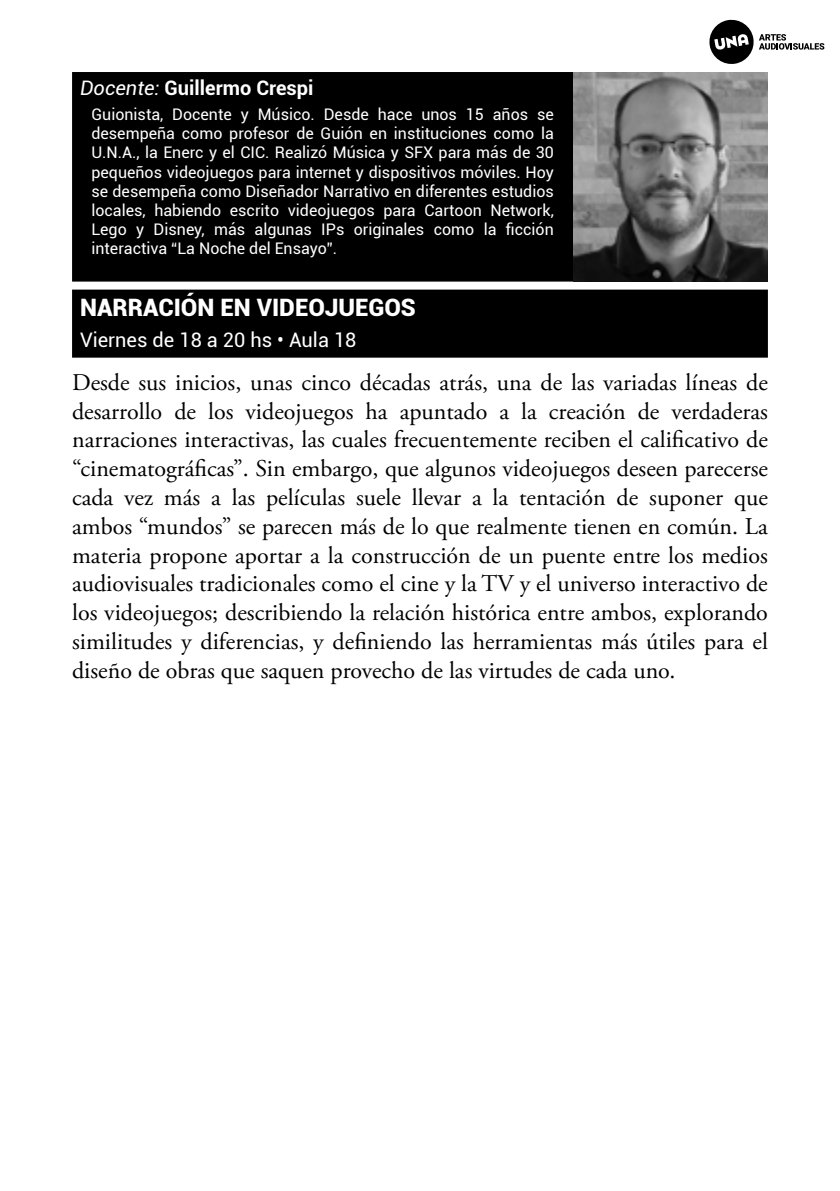
<style>
.page{position:relative;width:840px;height:1191px;background:#fff}
.page>*{position:absolute;margin:0;border:0;box-sizing:border-box;transform-origin:0 0}
.t1{font:24px/28.8px "Adobe Garamond Pro";color:#000;text-align:justify}
.t2{font:900 24px "Roboto";color:#fff}
.t3{font:700 20px "Roboto";color:#fff}
.t4{font:20px "Roboto";color:#fff}
.t5{font:16px/19.2px "Roboto";color:#fff;text-align:justify}
.s1{font-weight:400;font-style:italic}
</style>
<div class="page">
<svg style="left:709px;top:19px;width:114px;height:45px"></svg>
<div style="left:72px;top:72px;width:501px;height:209px;background:#000"></div>
<img style="left:573px;top:72px;width:194px;height:209px">
<div style="left:72px;top:289px;width:695px;height:69px;background:#000"></div>
<p class="t3" style="left:80px;top:74px;width:235px"><span class="s1">Docente:</span> Guillermo Crespi</p>
<p class="t5" style="left:91px;top:104px;width:463px">Guionista, Docente y Músico. Desde hace unos 15 años se desempeña como profesor de Guión en instituciones como la U.N.A., la Enerc y el CIC. Realizó Música y SFX para más de 30 pequeños videojuegos para internet y dispositivos móviles. Hoy se desempeña como Diseñador Narrativo en diferentes estudios locales, habiendo escrito videojuegos para Cartoon Network, Lego y Disney, más algunas IPs originales como la ficción interactiva “La Noche del Ensayo”.</p>
<p class="t2" style="left:80px;top:290px;width:337px">NARRACIÓN EN VIDEOJUEGOS</p>
<p class="t4" style="left:80px;top:325px;width:278px">Viernes de 18 a 20 hs • Aula 18</p>
<p class="t1" style="left:72px;top:369px;width:697px">Desde sus inicios, unas cinco décadas atrás, una de las variadas líneas de desarrollo de los videojuegos ha apuntado a la creación de verdaderas narraciones interactivas, las cuales frecuentemente reciben el calificativo de “cinematográficas”. Sin embargo, que algunos videojuegos deseen parecerse cada vez más a las películas suele llevar a la tentación de suponer que ambos “mundos” se parecen más de lo que realmente tienen en común. La materia propone aportar a la construcción de un puente entre los medios audiovisuales tradicionales como el cine y la TV y el universo interactivo de los videojuegos; describiendo la relación histórica entre ambos, explorando similitudes y diferencias, y definiendo las herramientas más útiles para el diseño de obras que saquen provecho de las virtudes de cada uno.</p>
</div>
